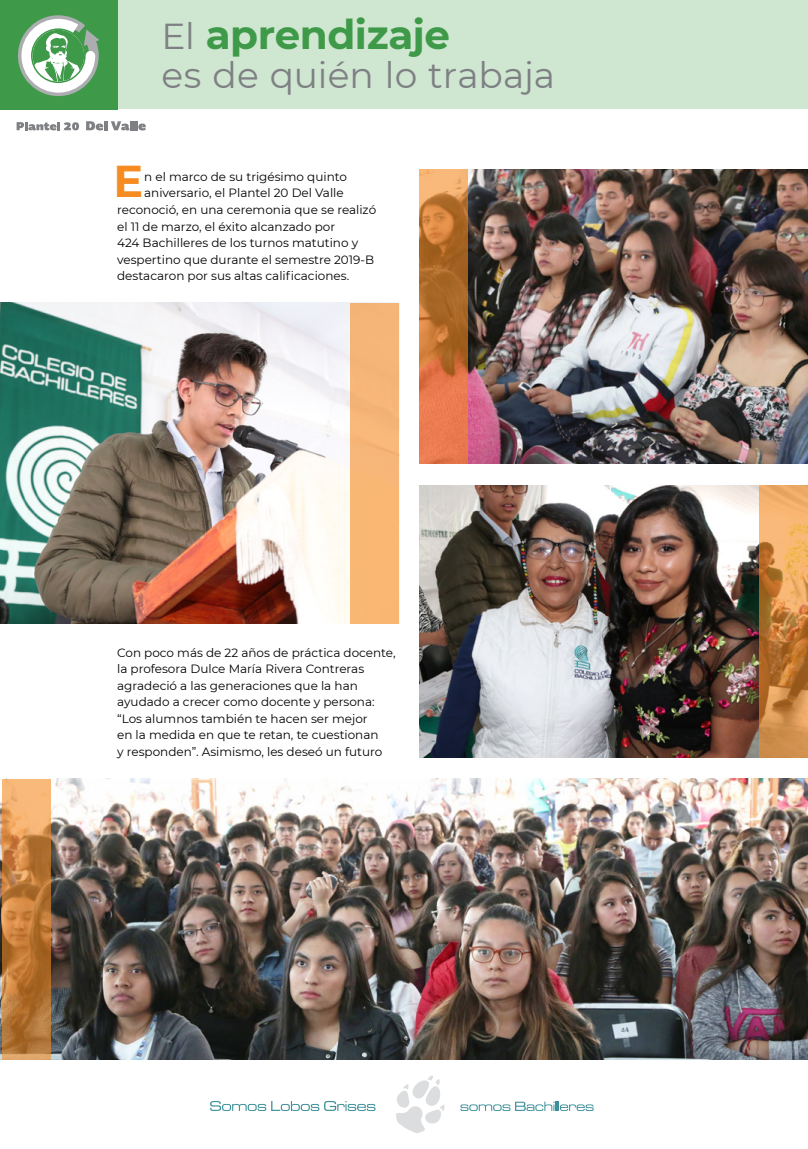
<style>
.page{position:relative;width:808px;height:1149px;background:#fff}
.page>*{position:absolute;margin:0;border:0;box-sizing:border-box;transform-origin:0 0}
.t1{font:700 44.4px "Montserrat";color:#f68b22}
.t2{font:700 40.5px "Montserrat";letter-spacing:-.01em;color:#3e9a48}
.t3{font:36px "Montserrat";letter-spacing:.005em;color:#7e8083}
.t4{font:12px/16.5px "Montserrat";color:#000}
.s1{font-weight:400;font-size:36px;color:#7e8083}
</style>
<div class="page">
<svg style="left:396px;top:1075px;width:49px;height:57px"></svg>
<svg style="left:210px;top:1101px;width:165px;height:9px"></svg>
<svg style="left:460px;top:1101px;width:134px;height:9px"></svg>
<div style="left:0;top:0;width:117px;height:109px;background:#3e9a48"></div>
<div style="left:117px;top:0;width:691px;height:109px;background:#cfe6d1"></div>
<img style="left:468px;top:169px;width:340px;height:294px">
<img style="left:0;top:302px;width:351px;height:321px">
<div style="left:351px;top:302px;width:48px;height:321px;background:#f8b776"></div>
<svg style="left:420px;top:169px;width:48px;height:294px;background:#cc783e"></svg>
<img style="left:420px;top:485px;width:340px;height:272px">
<svg style="left:760px;top:485px;width:48px;height:272px;background:#d18f4b"></svg>
<img style="left:0;top:778px;width:808px;height:281px">
<svg style="left:3px;top:778px;width:48px;height:281px;background:#c68444"></svg>
<svg style="left:18px;top:15px;width:81px;height:81px"></svg>
<svg style="left:17px;top:122px;width:62px;height:8px"></svg>
<svg style="left:86px;top:121px;width:60px;height:9px"></svg>
<h2 class="t2" style="left:162px;top:6px;width:290px"><span class="s1">El</span> aprendizaje</h2>
<h3 class="t3" style="left:162px;top:51px;width:395px">es de quién lo trabaja</h3>
<h1 class="t1" style="left:113px;top:150px;width:31px">E</h1>
<p class="t4" style="left:144px;top:168px;width:204px">n el marco de su trigésimo quinto</p>
<p class="t4" style="left:144px;top:184px;width:201px">aniversario, el Plantel 20 Del Valle</p>
<p class="t4" style="left:117px;top:201px;width:261px">reconoció, en una ceremonia que se realizó</p>
<p class="t4" style="left:117px;top:217px;width:220px">el 11 de marzo, el éxito alcanzado por</p>
<p class="t4" style="left:117px;top:234px;width:243px">424 Bachilleres de los turnos matutino y</p>
<p class="t4" style="left:117px;top:250px;width:259px">vespertino que durante el semestre 2019-B</p>
<p class="t4" style="left:117px;top:267px;width:234px">destacaron por sus altas calificaciones.</p>
<p class="t4" style="left:117px;top:643px;width:280px">Con poco más de 22 años de práctica docente, la profesora Dulce María Rivera Contreras agradeció a las generaciones que la han ayudado a crecer como docente y persona: “Los alumnos también te hacen ser mejor<br>en la medida en que te retan, te cuestionan<br>y responden”. Asimismo, les deseó un futuro</p>
</div>
